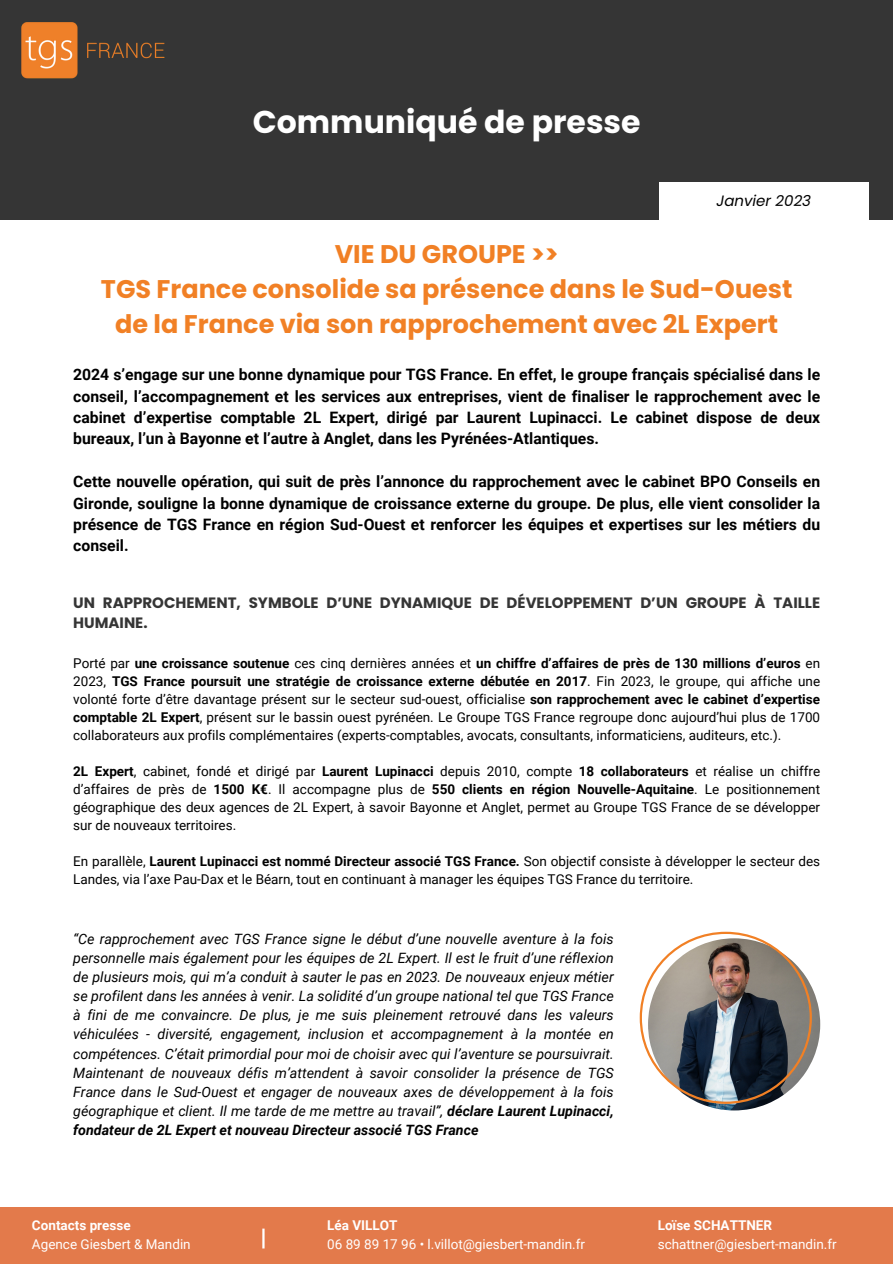
<style>
.page{position:relative;width:893px;height:1264px;background:#fff}
.page>*{position:absolute;margin:0;border:0;box-sizing:border-box;transform-origin:0 0}
.t1{font:700 31.5px "Poppins";color:#fff}
.t2{font:700 25.5px "Poppins";color:#f18025}
.t3{font:700 15.75px/21.3px "Roboto";color:#000;text-align:justify}
.t4{font:700 15px/20.2px "Poppins";color:#353535}
.t5{font:italic 15px "Poppins";color:#000}
.t6{font:italic 14.25px/19.2px "Roboto";color:#000;text-align:justify}
.t7{font:13.5px/18px "Roboto";color:#000;text-align:justify}
.t8{font:13.5px "Roboto";color:#fff}
.t9{font:700 13.5px "Roboto";color:#fff}
.s1{font-weight:700}
</style>
<div class="page">
<div style="left:0;top:0;width:892px;height:219px;background:#353535"></div>
<div style="left:659px;top:182px;width:209px;height:38px;background:#fff"></div>
<div style="left:0;top:1206px;width:892px;height:57px;background:#e37a4b"></div>
<hr style="left:262px;top:1228px;width:2px;height:20px;background:#fff">
<img style="left:21px;top:22px;width:144px;height:57px">
<img style="left:699px;top:986px;width:121px;height:124px">
<svg style="left:639px;top:931px;width:172px;height:172px"></svg>
<p class="t1" style="left:253px;top:100px;width:389px">Communiqué de presse</p>
<p class="t5" style="left:716px;top:190px;width:96px">Janvier 2023</p>
<p class="t2" style="left:334px;top:236px;width:225px">VIE DU GROUPE &gt;&gt;</p>
<p class="t2" style="left:101px;top:271px;width:693px">TGS France consolide sa présence dans le Sud-Ouest</p>
<p class="t2" style="left:115px;top:306px;width:664px">de la France via son rapprochement avec 2L Expert</p>
<p class="t3" style="left:73px;top:364px;width:748px">2024 s’engage sur une bonne dynamique pour TGS France. En effet, le groupe français spécialisé dans le conseil, l’accompagnement et les services aux entreprises, vient de finaliser le rapprochement avec le cabinet d’expertise comptable 2L Expert, dirigé par Laurent Lupinacci. Le cabinet dispose de deux bureaux, l’un à Bayonne et l’autre à Anglet, dans les Pyrénées-Atlantiques.</p>
<p class="t3" style="left:73px;top:471px;width:748px">Cette nouvelle opération, qui suit de près l’annonce du rapprochement avec le cabinet BPO Conseils en Gironde, souligne la bonne dynamique de croissance externe du groupe. De plus, elle vient consolider la présence de TGS France en région Sud-Ouest et renforcer les équipes et expertises sur les métiers du conseil.</p>
<p class="t4" style="left:73px;top:592px;width:748px">UN RAPPROCHEMENT, SYMBOLE D’UNE DYNAMIQUE DE DÉVELOPPEMENT D’UN GROUPE À TAILLE<br>HUMAINE.</p>
<p class="t7" style="left:73px;top:654px;width:748px">Porté par <span class="s1">une croissance soutenue</span> ces cinq dernières années et <span class="s1">un chiffre d’affaires de près de 130 millions d’euros</span> en 2023, <span class="s1">TGS France poursuit une stratégie de croissance externe débutée en 2017</span>. Fin 2023, le groupe, qui affiche une volonté forte d’être davantage présent sur le secteur sud-ouest, officialise <span class="s1">son rapprochement avec le cabinet d’expertise comptable 2L Expert</span>, présent sur le bassin ouest pyrénéen. Le Groupe TGS France regroupe donc aujourd’hui plus de 1700 collaborateurs aux profils complémentaires (experts-comptables, avocats, consultants, informaticiens, auditeurs, etc.).</p>
<p class="t7" style="left:73px;top:762px;width:748px"><span class="s1">2L Expert</span>, cabinet, fondé et dirigé par <span class="s1">Laurent Lupinacci</span> depuis 2010, compte <span class="s1">18 collaborateurs</span> et réalise un chiffre d’affaires de près de <span class="s1">1500 K€</span>. Il accompagne plus de <span class="s1">550 clients en région Nouvelle-Aquitaine</span>. Le positionnement géographique des deux agences de 2L Expert, à savoir Bayonne et Anglet, permet au Groupe TGS France de se développer sur de nouveaux territoires.</p>
<p class="t7" style="left:73px;top:852px;width:748px">En parallèle, <span class="s1">Laurent Lupinacci est nommé Directeur associé TGS France.</span> Son objectif consiste à développer le secteur des<br>Landes, via l’axe Pau-Dax et le Béarn, tout en continuant à manager les équipes TGS France du territoire.</p>
<p class="t6" style="left:73px;top:929px;width:542px">“Ce rapprochement avec TGS France signe le début d’une nouvelle aventure à la fois personnelle mais également pour les équipes de 2L Expert. Il est le fruit d’une réflexion de plusieurs mois, qui m’a conduit à sauter le pas en 2023. De nouveaux enjeux métier se profilent dans les années à venir. La solidité d’un groupe national tel que TGS France à fini de me convaincre. De plus, je me suis pleinement retrouvé dans les valeurs véhiculées - diversité, engagement, inclusion et accompagnement à la montée en compétences. C’était primordial pour moi de choisir avec qui l’aventure se poursuivrait.<br>Maintenant de nouveaux défis m’attendent à savoir consolider la présence de TGS France dans le Sud-Ouest et engager de nouveaux axes de développement à la fois géographique et client. Il me tarde de me mettre au travail”, <span class="s1">déclare Laurent Lupinacci, fondateur de 2L Expert et nouveau Directeur associé TGS France</span></p>
<p class="t9" style="left:32px;top:1217px;width:100px">Contacts presse</p>
<p class="t8" style="left:32px;top:1235px;width:160px">Agence Giesbert &amp; Mandin</p>
<p class="t9" style="left:327px;top:1217px;width:72px">Léa VILLOT</p>
<p class="t8" style="left:327px;top:1235px;width:259px">06 89 89 17 96 • l.villot@giesbert-mandin.fr</p>
<p class="t9" style="left:657px;top:1217px;width:116px">Loïse SCHATTNER</p>
<p class="t8" style="left:657px;top:1235px;width:180px">schattner@giesbert-mandin.fr</p>
</div>
